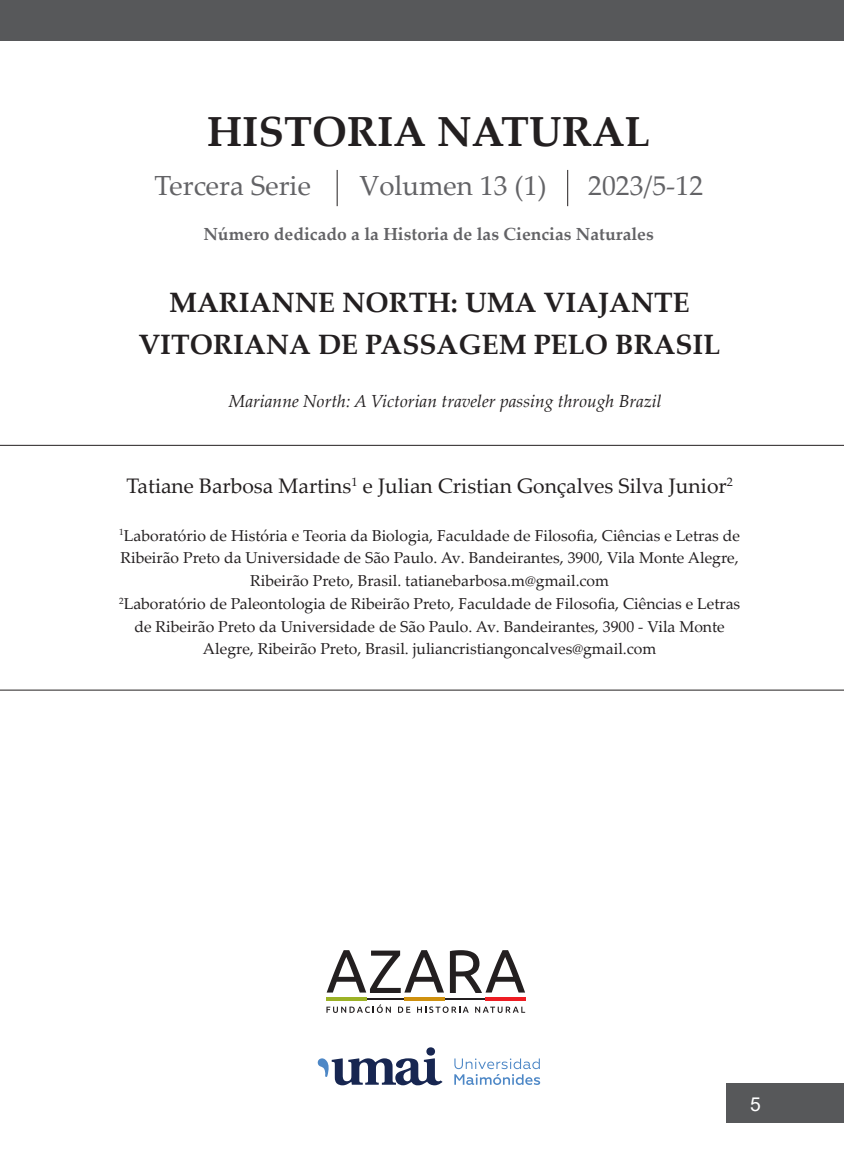
<style>
.page{position:relative;width:844px;height:1166px;background:#fff}
.page>*{position:absolute;margin:0;border:0;box-sizing:border-box;transform-origin:0 0}
.t1{font:700 42px "Palatino Linotype";color:#231f20}
.t2{font:700 28px/42px "Palatino Linotype";color:#231f20;text-align:center}
.t3{font:27.65px "Palatino Linotype";color:#636366}
.t4{font:21px "Palatino Linotype";color:#231f20}
.t5{font:19.25px "Arial";color:#fff}
.t6{font:italic 17.5px "Palatino Linotype";color:#231f20}
.t7{font:700 17.5px "Palatino Linotype";color:#636366}
.t8{font:15.75px/22.8px "Palatino Linotype";color:#231f20;text-align:center}
</style>
<div class="page">
<div style="left:726px;top:1083px;width:117px;height:39px;background:#57585a"></div>
<hr style="left:0;top:445px;width:843px;height:1px;background:#231f20">
<hr style="left:0;top:690px;width:843px;height:1px;background:#231f20">
<div style="left:0;top:0;width:843px;height:41px;background:#57585a"></div>
<hr style="left:337px;top:170px;width:1px;height:36px;background:#231f20">
<hr style="left:567px;top:170px;width:1px;height:36px;background:#231f20">
<svg style="left:326px;top:1004px;width:65px;height:9px"></svg>
<svg style="left:398px;top:1006px;width:12px;height:7px"></svg>
<svg style="left:417px;top:1006px;width:51px;height:7px"></svg>
<svg style="left:475px;top:1006px;width:50px;height:7px"></svg>
<hr style="left:326px;top:998px;width:199px;height:2px;background:#231f20">
<svg style="left:450px;top:950px;width:75px;height:43px"></svg>
<svg style="left:326px;top:950px;width:118px;height:43px"></svg>
<hr style="left:326px;top:997px;width:40px;height:4px;background:#9cb226">
<hr style="left:404px;top:997px;width:40px;height:4px;background:#cf910f">
<hr style="left:485px;top:997px;width:40px;height:4px;background:#ee1d23">
<svg style="left:454px;top:1058px;width:86px;height:27px"></svg>
<svg style="left:317px;top:1047px;width:125px;height:38px"></svg>
<h1 class="t1" style="left:207px;top:102px;width:444px">HISTORIA NATURAL</h1>
<h3 class="t3" style="left:154px;top:166px;width:158px">Tercera Serie</h3>
<h3 class="t3" style="left:359px;top:166px;width:189px">Volumen 13 (1)</h3>
<h3 class="t3" style="left:588px;top:166px;width:116px">2023/5-12</h3>
<p class="t7" style="left:203px;top:222px;width:452px">Número dedicado a la Historia de las Ciencias Naturales</p>
<h2 class="t2" style="left:138px;top:280px;width:583px">MARIANNE NORTH: UMA VIAJANTE<br>VITORIANA DE PASSAGEM PELO BRASIL</h2>
<p class="t6" style="left:229px;top:388px;width:434px">Marianne North: A Victorian traveler passing through Brazil</p>
<h3 class="t4" style="left:126px;top:471px;width:607px">Tatiane Barbosa Martins<sup>1</sup> e Julian Cristian Gonçalves Silva Junior<sup>2</sup></h3>
<p class="t8" style="left:119px;top:523px;width:622px"><sup>1</sup>Laboratório de História e Teoria da Biologia, Faculdade de Filosofia, Ciências e Letras de Ribeirão Preto da Universidade de São Paulo. Av. Bandeirantes, 3900, Vila Monte Alegre, Ribeirão Preto, Brasil. tatianebarbosa.m@gmail.com<br><sup>2</sup>Laboratório de Paleontologia de Ribeirão Preto, Faculdade de Filosofia, Ciências e Letras de Ribeirão Preto da Universidade de São Paulo. Av. Bandeirantes, 3900 - Vila Monte Alegre, Ribeirão Preto, Brasil. juliancristiangoncalves@gmail.com</p>
<p class="t5" style="left:750px;top:1090px;width:12px">5</p>
</div>
